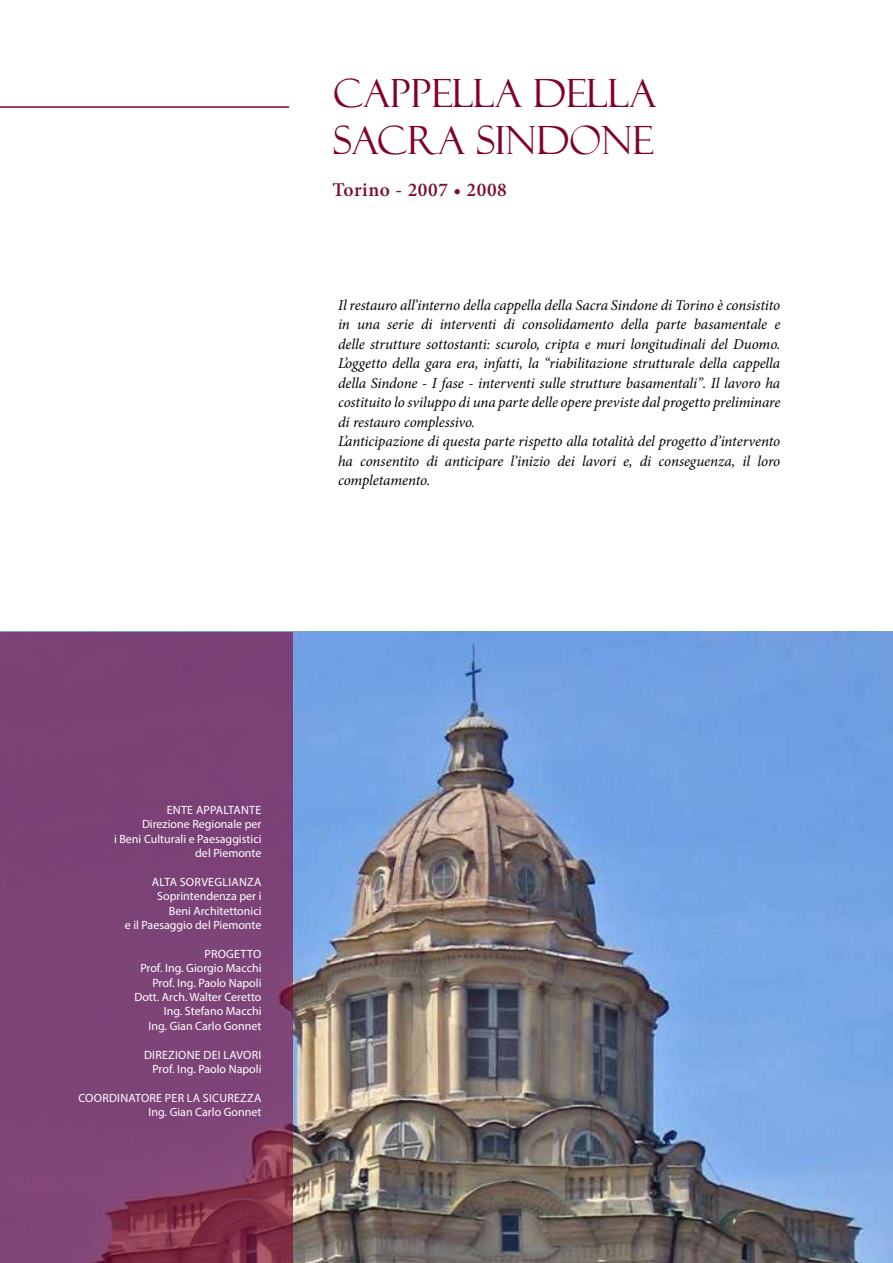
<style>
.page{position:relative;width:893px;height:1263px;background:#fff}
.page>*{position:absolute;margin:0;border:0;box-sizing:border-box;transform-origin:0 0}
.t1{font:39px/46.8px "Felix Titling";color:#81002d}
.t2{font:600 19.5px "Minion Pro";letter-spacing:.03em;color:#7a0e34}
.t3{font:italic 15px/19.5px "Minion Pro";letter-spacing:-.01em;color:#000}
.t4{font:12px/14.4px "Myriad Pro";color:#fff;text-align:right}
.t5{font:12px/14.4px "Myriad Pro";letter-spacing:.02em;color:#fff;text-align:right}
</style>
<div class="page">
<img style="left:0;top:631px;width:893px;height:632px">
<svg style="left:0;top:632px;width:293px;height:631px;background:#7d4172"></svg>
<hr style="left:0;top:106px;width:289px;height:2px;background:#81002d">
<h1 class="t1" style="left:333px;top:70px;width:325px">CAPPELLA DELLA<br>SACRA SINDONE</h1>
<h2 class="t2" style="left:333px;top:176px;width:176px">Torino - 2007 • 2008</h2>
<p class="t3" style="left:338px;top:295px;width:444px">Il restauro all’interno della cappella della Sacra Sindone di Torino è consistito in una serie di interventi di consolidamento della parte basamentale e delle strutture sottostanti: scurolo, cripta e muri longitudinali del Duomo.<br>L’oggetto della gara era, infatti, la “riabilitazione strutturale della cappella della Sindone - I fase - interventi sulle strutture basamentali”. Il lavoro ha costituito lo sviluppo di una parte delle opere previste dal progetto preliminare di restauro complessivo.<br>L’anticipazione di questa parte rispetto alla totalità del progetto d’intervento ha consentito di anticipare l’inizio dei lavori e, di conseguenza, il loro completamento.</p>
<p class="t4" style="left:114px;top:802px;width:149px">ENTE APPALTANTE<br>Direzione Regionale per<br>i Beni Culturali e Paesaggistici del Piemonte</p>
<p class="t4" style="left:125px;top:874px;width:138px">ALTA SORVEGLIANZA<br>Soprintendenza per i<br>Beni Architettonici<br>e il Paesaggio del Piemonte</p>
<p class="t4" style="left:134px;top:946px;width:129px">PROGETTO<br>Prof. Ing. Giorgio Macchi<br>Prof. Ing. Paolo Napoli<br>Dott. Arch. Walter Ceretto<br>Ing. Stefano Macchi<br>Ing. Gian Carlo Gonnet</p>
<p class="t4" style="left:144px;top:1047px;width:119px">DIREZIONE DEI LAVORI<br>Prof. Ing. Paolo Napoli</p>
<p class="t5" style="left:78px;top:1090px;width:185px">COORDINATORE PER LA SICUREZZA<br>Ing. Gian Carlo Gonnet</p>
</div>
